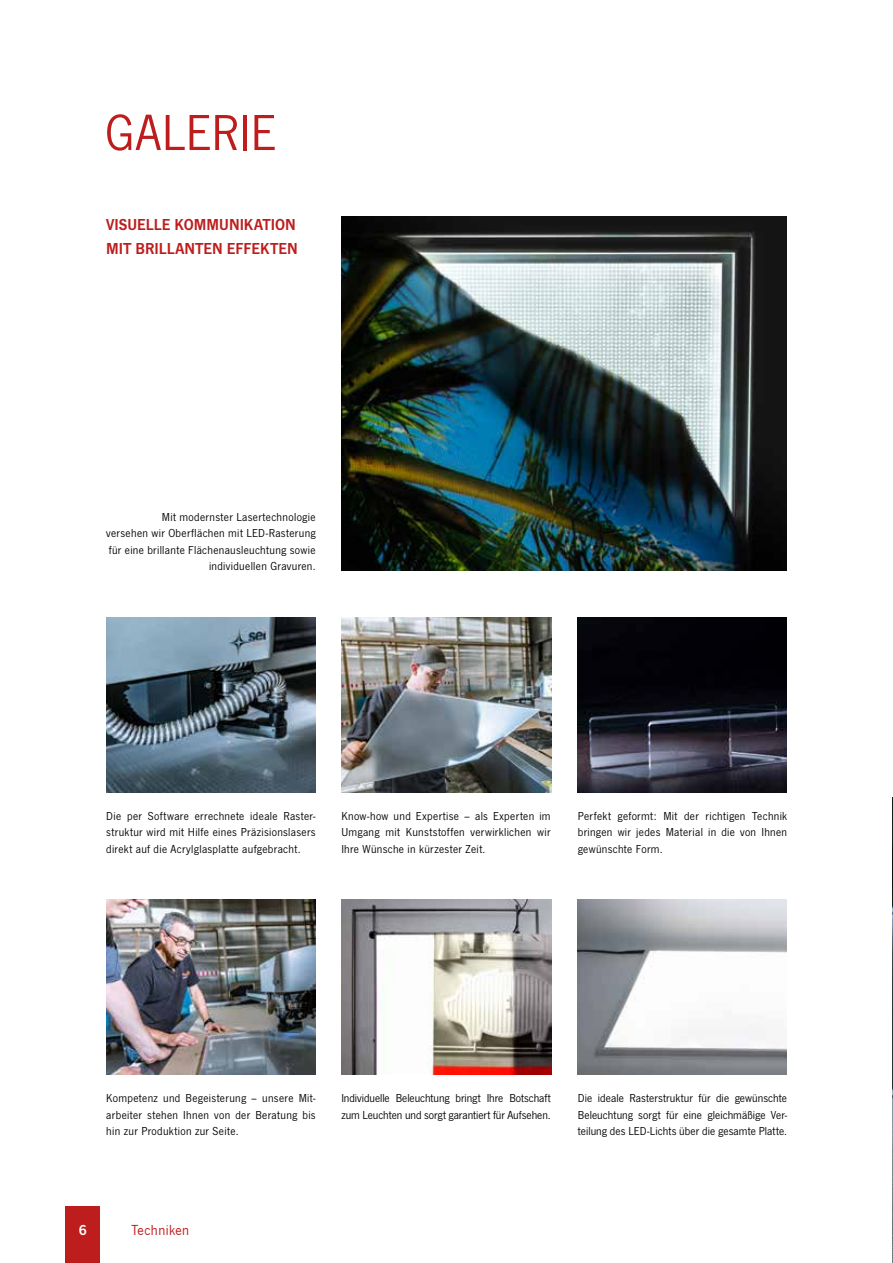
<style>
.page{position:relative;width:893px;height:1263px;background:#fff}
.page>*{position:absolute;margin:0;border:0;box-sizing:border-box;transform-origin:0 0}
.t1{font:52.5px "News Gothic T";letter-spacing:.015em;color:#bd1d1d}
.t2{font:600 16.5px/24.6px "News Gothic T";color:#bd1d1d}
.t3{font:15px "News Got T";letter-spacing:.03em;color:#bd1d1d}
.t4{font:600 15px "News Gothic T";color:#fff}
.t5{font:12px/16.5px "News Gothic T";letter-spacing:.025em;color:#000;text-align:justify}
.t6{font:12px/16.5px "News Gothic T";letter-spacing:-.005em;color:#000}
</style>
<div class="page">
<img style="left:342px;top:216px;width:445px;height:354px">
<img style="left:892px;top:797px;width:1px;height:466px">
<img style="left:106px;top:618px;width:210px;height:174px">
<img style="left:106px;top:900px;width:210px;height:174px">
<img style="left:342px;top:618px;width:209px;height:174px">
<img style="left:342px;top:900px;width:209px;height:174px">
<img style="left:577px;top:618px;width:210px;height:174px">
<img style="left:577px;top:900px;width:210px;height:174px">
<div style="left:66px;top:1206px;width:34px;height:57px;background:#bd1d1d"></div>
<h1 class="t1" style="left:105px;top:102px;width:173px">GALERIE</h1>
<h2 class="t2" style="left:106px;top:212px;width:193px">VISUELLE KOMMUNIKATION<br>MIT BRILLANTEN EFFEKTEN</h2>
<p class="t5" style="left:106px;top:508px;width:211px;text-align:right">Mit modernster Lasertechnologie<br>versehen wir Oberflächen mit LED-Rasterung für eine brillante Flächenausleuchtung sowie individuellen Gravuren.</p>
<p class="t5" style="left:106px;top:807px;width:211px">Die per Software errechnete ideale Raster&shy;struktur wird mit Hilfe eines Präzisionslasers direkt auf die Acrylglasplatte aufgebracht.</p>
<p class="t5" style="left:341px;top:807px;width:211px">Know-how und Expertise – als Experten im Umgang mit Kunststoffen verwirklichen wir Ihre Wünsche in kürzester Zeit.</p>
<p class="t5" style="left:578px;top:807px;width:211px">Perfekt geformt: Mit der richtigen Technik bringen wir jedes Material in die von Ihnen gewünschte Form.</p>
<p class="t5" style="left:106px;top:1090px;width:211px">Kompetenz und Begeisterung – unsere Mit&shy;arbeiter stehen Ihnen von der Beratung bis hin zur Produktion zur Seite.</p>
<p class="t6" style="left:341px;top:1090px;width:211px">Individuelle Beleuchtung bringt Ihre Botschaft zum Leuchten und sorgt garantiert für Aufsehen.</p>
<p class="t5" style="left:578px;top:1090px;width:211px">Die ideale Rasterstruktur für die gewünschte Beleuchtung sorgt für eine gleichmäßige Ver&shy;teilung des LED-Lichts über die gesamte Platte.</p>
<p class="t4" style="left:79px;top:1221px;width:9px">6</p>
<p class="t3" style="left:131px;top:1222px;width:59px">Techniken</p>
</div>
